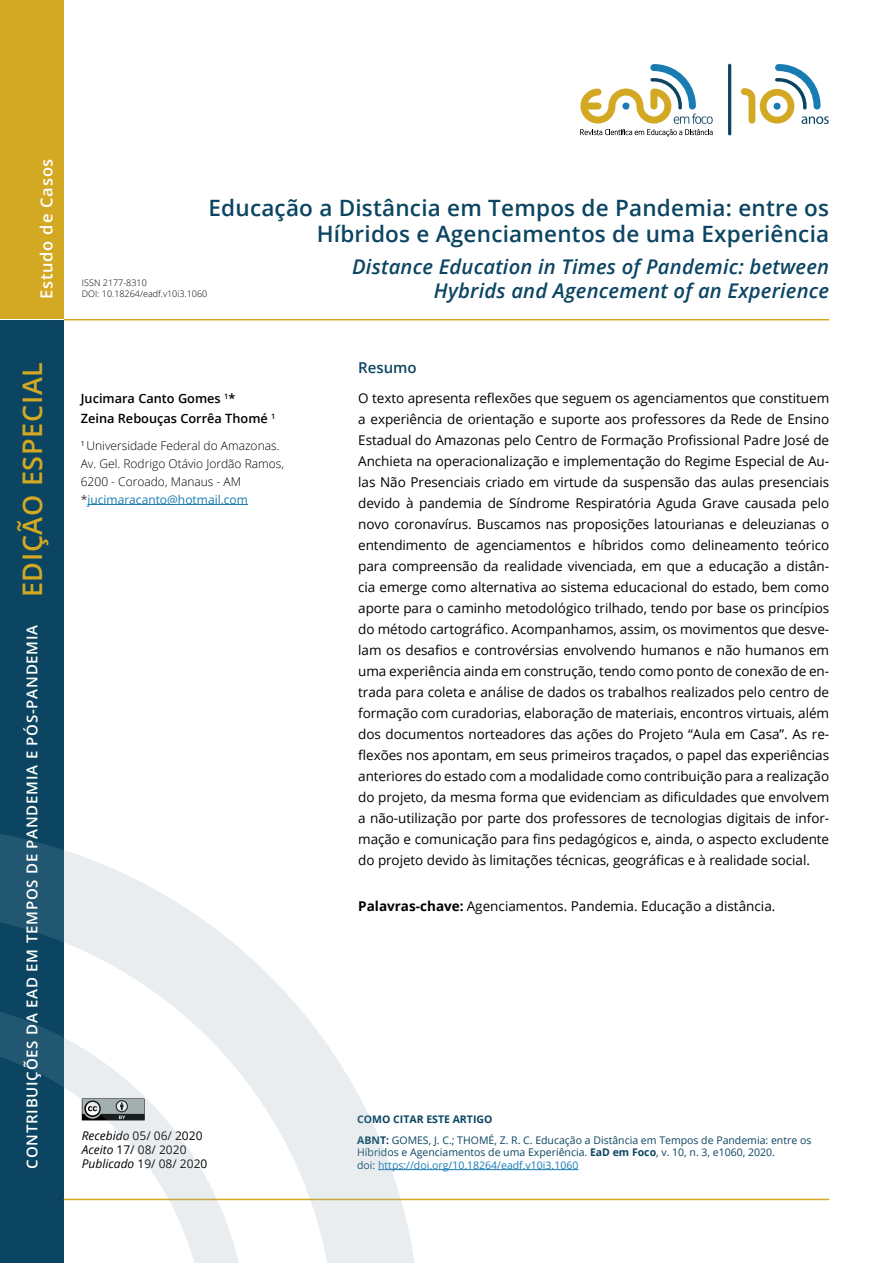
<style>
.page{position:relative;width:893px;height:1263px;background:#fff}
.page>*{position:absolute;margin:0;border:0;box-sizing:border-box;transform-origin:0 0}
.t1{font:600 27px "Open Sans";letter-spacing:.025em;color:#d3a823}
.t2{font:600 22.5px/25.5px "Open Sans";letter-spacing:.01em;color:#0b4562;text-align:right}
.t3{font:italic 600 20.25px "Open Sans";letter-spacing:.01em;color:#0b4562}
.t4{font:600 16.5px "Open Sans";letter-spacing:.05em;color:#fff}
.t5{font:600 15px "Open Sans";letter-spacing:.05em;color:#fff}
.t6{font:600 15px "Open Sans";color:#0b4562}
.t7{font:13.5px/21px "Open Sans";letter-spacing:-.005em;color:#000;text-align:justify}
.t8{font:600 12.75px/19.5px "Open Sans";color:#000}
.t9{font:300 12px/18px "Open Sans";color:#000}
.t10{font:12px/14.4px "Open Sans";color:#000}
.t11{font:10.5px/21.1px "Open Sans";color:#0b4562}
.t12{font:10.5px "Open Sans";color:#187bb2}
.t13{font:300 9px/10.8px "Open Sans";color:#000}
.s1{font-weight:700}
.s2{font-weight:400;color:#187bb2}
.s3{font-style:italic}
.s4{color:#0b4562}
</style>
<div class="page">
<div style="left:0;top:320px;width:64px;height:943px;background:#0b4562"></div>
<hr style="left:64px;top:1199px;width:765px;height:1px;background:#d3a823">
<div style="left:0;top:0;width:64px;height:319px;background:#d3a823"></div>
<hr style="left:64px;top:319px;width:765px;height:1px;background:#d3a823">
<hr style="left:378px;top:1169px;width:200px;height:1px;background:#187bb2">
<svg style="left:580px;top:64px;width:133px;height:72px"></svg>
<hr style="left:728px;top:64px;width:3px;height:71px;background:#0b4562;border-radius:2px">
<svg style="left:741px;top:64px;width:88px;height:60px"></svg>
<svg style="left:0;top:834px;width:415px;height:429px"></svg>
<hr style="left:87px;top:504px;width:161px;height:1px;background:#187bb2">
<p class="t4" style="left:35px;top:299px;width:142px;rotate:-90deg">Estudo de Casos</p>
<h2 class="t2" style="left:208px;top:195px;width:622px">Educação a Distância em Tempos de Pandemia: entre os<br>Híbridos e Agenciamentos de uma Experiência</h2>
<h3 class="t3" style="left:352px;top:253px;width:479px">Distance Education in Times of Pandemic: between</h3>
<p class="t13" style="left:82px;top:277px;width:127px">ISSN 2177-8310<br>DOI: 10.18264/eadf.v10i3.1060</p>
<h3 class="t3" style="left:434px;top:277px;width:397px">Hybrids and Agencement of an Experience</h3>
<h1 class="t1" style="left:14px;top:597px;width:237px;rotate:-90deg">EDIÇÃO ESPECIAL</h1>
<p class="t6" style="left:358px;top:357px;width:60px">Resumo</p>
<p class="t7" style="left:358px;top:387px;width:472px">O texto apresenta reflexões que seguem os agenciamentos que constituem a experiência de orientação e suporte aos professores da Rede de Ensino Estadual do Amazonas pelo Centro de Formação Profissional Padre José de Anchieta na operacionalização e implementação do Regime Especial de Au&shy;las Não Presenciais criado em virtude da suspensão das aulas presenciais devido à pandemia de Síndrome Respiratória Aguda Grave causada pelo novo coronavírus. Buscamos nas proposições latourianas e deleuzianas o entendimento de agenciamentos e híbridos como delineamento teórico para compreensão da realidade vivenciada, em que a educação a distân&shy;cia emerge como alternativa ao sistema educacional do estado, bem como aporte para o caminho metodológico trilhado, tendo por base os princípios do método cartográfico. Acompanhamos, assim, os movimentos que desve&shy;lam os desafios e controvérsias envolvendo humanos e não humanos em uma experiência ainda em construção, tendo como ponto de conexão de en&shy;trada para coleta e análise de dados os trabalhos realizados pelo centro de formação com curadorias, elaboração de materiais, encontros virtuais, além dos documentos norteadores das ações do Projeto “Aula em Casa”. As re&shy;flexões nos apontam, em seus primeiros traçados, o papel das experiências anteriores do estado com a modalidade como contribuição para a realização do projeto, da mesma forma que evidenciam as dificuldades que envolvem a não-utilização por parte dos professores de tecnologias digitais de infor&shy;mação e comunicação para fins pedagógicos e, ainda, o aspecto excludente do projeto devido às limitações técnicas, geográficas e à realidade social.</p>
<p class="t7" style="left:358px;top:895px;width:419px"><span class="s1">Palavras-chave:</span> Agenciamentos. Pandemia. Educação a distância.</p>
<p class="t8" style="left:81px;top:389px;width:196px">Jucimara Canto Gomes <sup>1</sup>*<br>Zeina Rebouças Corrêa Thomé <sup>1</sup></p>
<p class="t9" style="left:81px;top:436px;width:205px"><sup>1</sup> Universidade Federal do Amazonas.<br>Av. Gel. Rodrigo Otávio Jordão Ramos,<br>6200 - Coroado, Manaus - AM *<span class="s2">jucimaracanto@hotmail.com</span></p>
<p class="t5" style="left:22px;top:1169px;width:545px;rotate:-90deg">CONTRIBUIÇÕES DA EAD EM TEMPOS DE PANDEMIA E PÓS-PANDEMIA</p>
<p class="t11" style="left:357px;top:1108px;width:456px"><span class="s1">COMO CITAR ESTE ARTIGO<br>ABNT:</span> GOMES, J. C.; THOMÉ, Z. R. C. Educação a Distância em Tempos de Pandemia: entre os</p>
<p class="t11" style="left:357px;top:1141px;width:419px">Híbridos e Agenciamentos de uma Experiência. <span class="s1">EaD em Foco</span>, v. 10, n. 3, e1060, 2020.</p>
<p class="t10" style="left:82px;top:1128px;width:127px"><span class="s3">Recebido</span> 05/ 06/ 2020<br><span class="s3">Aceito</span> 17/ 08/ 2020<br><span class="s3">Publicado</span> 19/ 08/ 2020</p>
<p class="t12" style="left:357px;top:1158px;width:223px"><span class="s4">doi:</span> https://doi.org/10.18264/eadf.v10i3.1060</p>
</div>
